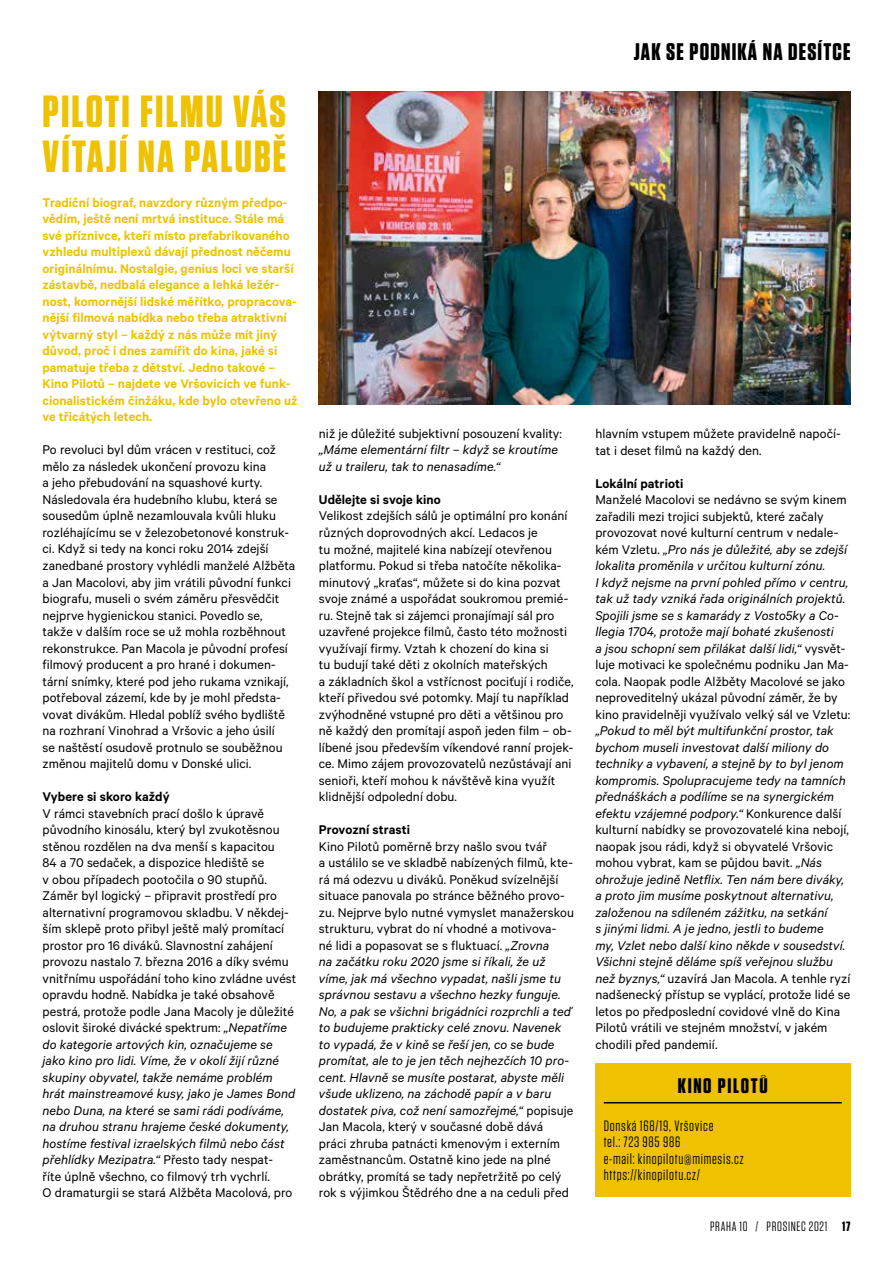
<style>
.page{position:relative;width:893px;height:1263px;background:#fff}
.page>*{position:absolute;margin:0;border:0;box-sizing:border-box;transform-origin:0 0}
.t1{font:700 45px/45px "Tungsten";letter-spacing:.05em;color:#eec200}
.t2{font:700 24px "Tungsten";letter-spacing:.05em;color:#000}
.t3{font:700 21px "Tungsten";letter-spacing:.085em;color:#000}
.t4{font:15px/16.5px "Tungsten";letter-spacing:.05em;color:#000}
.t5{font:14.25px/16.5px "Calibre";letter-spacing:.005em;color:#000}
.t6{font:italic 14.25px/16.5px "Calibre";letter-spacing:.005em;color:#000}
.t7{font:600 14.25px/16.5px "Calibre";letter-spacing:.005em;color:#eec200}
.t8{font:600 14.25px "Calibre";letter-spacing:.005em;color:#000}
.t9{font:13.5px "Tungsten";letter-spacing:.05em;color:#000}
.s1{font-style:italic}
.s2{font-style:normal}
.s3{font-weight:700}
</style>
<div class="page">
<div style="left:595px;top:1063px;width:255px;height:134px;background:#eec200"></div>
<hr style="left:604px;top:1102px;width:238px;height:1px;background:#000">
<img style="left:319px;top:91px;width:531px;height:314px">
<h1 class="t1" style="left:43px;top:91px;width:245px">PILOTI FILMU VÁS<br>VÍTAJÍ NA PALUBĚ</h1>
<p class="t7" style="left:43px;top:194px;width:257px">Tradiční biograf, navzdory různým předpo&shy;vědím, ještě není mrtvá instituce. Stále má své příznivce, kteří místo prefabrikovaného vzhledu multiplexů dávají přednost něčemu originálnímu. Nostalgie, genius loci ve starší zástavbě, nedbalá elegance a lehká ležér&shy;nost, komornější lidské měřítko, propracova&shy;nější filmová nabídka nebo třeba atraktivní výtvarný styl – každý z nás může mít jiný důvod, proč i dnes zamířit do kina, jaké si pamatuje třeba z dětství. Jedno takové – Kino Pilotů – najdete ve Vršovicích ve funk&shy;cionalistickém činžáku, kde bylo otevřeno už ve třicátých letech.</p>
<p class="t5" style="left:43px;top:441px;width:254px">Po revoluci byl dům vrácen v restituci, což mělo za následek ukončení provozu kina<br>a jeho přebudování na squashové kurty.<br>Následovala éra hudebního klubu, která se sousedům úplně nezamlouvala kvůli hluku rozléhajícímu se v železobetonové konstruk&shy;ci. Když si tedy na konci roku 2014 zdejší zanedbané prostory vyhlédli manželé Alžběta a Jan Macolovi, aby jim vrátili původní funkci biografu, museli o svém záměru přesvědčit nejprve hygienickou stanici. Povedlo se, takže v dalším roce se už mohla rozběhnout rekonstrukce. Pan Macola je původní profesí filmový producent a pro hrané i dokumen&shy;tární snímky, které pod jeho rukama vznikají, potřeboval zázemí, kde by je mohl předsta&shy;vovat divákům. Hledal poblíž svého bydliště na rozhraní Vinohrad a Vršovic a jeho úsilí<br>se naštěstí osudově protnulo se souběžnou změnou majitelů domu v Donské ulici.</p>
<p class="t8" style="left:43px;top:788px;width:129px">Vybere si skoro každý</p>
<p class="t5" style="left:43px;top:804px;width:255px">V rámci stavebních prací došlo k úpravě původního kinosálu, který byl zvukotěsnou stěnou rozdělen na dva menší s kapacitou<br>84 a 70 sedaček, a dispozice hlediště se<br>v obou případech pootočila o 90 stupňů.<br>Záměr byl logický – připravit prostředí pro alternativní programovou skladbu. V někdej&shy;ším sklepě proto přibyl ještě malý promítací prostor pro 16 diváků. Slavnostní zahájení provozu nastalo 7. března 2016 a díky svému vnitřnímu uspořádání toho kino zvládne uvést opravdu hodně. Nabídka je také obsahově pestrá, protože podle Jana Macoly je důležité oslovit široké divácké spektrum: <span class="s1">„Nepatříme do kategorie artových kin, označujeme se jako kino pro lidi. Víme, že v okolí žijí různé skupiny obyvatel, takže nemáme problém hrát mainstreamové kusy, jako je James Bond nebo Duna, na které se sami rádi podíváme, na druhou stranu hrajeme české dokumenty, hostíme festival izraelských filmů nebo část přehlídky Mezipatra.“</span> Přesto tady nespat-<br>říte úplně všechno, co filmový trh vychrlí.<br>O dramaturgii se stará Alžběta Macolová, pro</p>
<p class="t5" style="left:319px;top:425px;width:244px">niž je důležité subjektivní posouzení kvality:</p>
<p class="t6" style="left:319px;top:441px;width:241px">„Máme elementární filtr – když se kroutíme už u traileru, tak to nenasadíme.“</p>
<p class="t8" style="left:319px;top:491px;width:123px">Udělejte si svoje kino</p>
<p class="t5" style="left:319px;top:507px;width:256px">Velikost zdejších sálů je optimální pro konání různých doprovodných akcí. Ledacos je<br>tu možné, majitelé kina nabízejí otevřenou platformu. Pokud si třeba natočíte několika&shy;minutový „kraťas“, můžete si do kina pozvat svoje známé a uspořádat soukromou premié&shy;ru. Stejně tak si zájemci pronajímají sál pro uzavřené projekce filmů, často této možnosti využívají firmy. Vztah k chození do kina si<br>tu budují také děti z okolních mateřských<br>a základních škol a vstřícnost pociťují i rodiče, kteří přivedou své potomky. Mají tu například zvýhodněné vstupné pro děti a většinou pro ně každý den promítají aspoň jeden film – ob&shy;líbené jsou především víkendové ranní projek&shy;ce. Mimo zájem provozovatelů nezůstávají ani senioři, kteří mohou k návštěvě kina využít klidnější odpolední dobu.</p>
<p class="t8" style="left:319px;top:821px;width:93px">Provozní strasti</p>
<p class="t5" style="left:319px;top:837px;width:257px">Kino Pilotů poměrně brzy našlo svou tvář<br>a ustálilo se ve skladbě nabízených filmů, kte&shy;rá má odezvu u diváků. Poněkud svízelnější situace panovala po stránce běžného provo&shy;zu. Nejprve bylo nutné vymyslet manažerskou strukturu, vybrat do ní vhodné a motivova-<br>né lidi a popasovat se s fluktuací. <span class="s1">„Zrovna<br>na začátku roku 2020 jsme si říkali, že už víme, jak má všechno vypadat, našli jsme tu správnou sestavu a všechno hezky funguje.<br>No, a pak se všichni brigádníci rozprchli a teď to budujeme prakticky celé znovu. Navenek to vypadá, že v kině se řeší jen, co se bude promítat, ale to je jen těch nejhezčích 10 pro‑ cent. Hlavně se musíte postarat, abyste měli všude uklizeno, na záchodě papír a v baru dostatek piva, což není samozřejmé,“</span> popisuje Jan Macola, který v současné době dává práci zhruba patnácti kmenovým i externím zaměstnancům. Ostatně kino jede na plné obrátky, promítá se tady nepřetržitě po celý rok s výjimkou Štědrého dne a na ceduli před</p>
<h2 class="t2" style="left:634px;top:38px;width:218px">JAK SE PODNIKÁ NA DESÍTCE</h2>
<p class="t5" style="left:595px;top:425px;width:247px">hlavním vstupem můžete pravidelně napočí&shy;tat i deset filmů na každý den.</p>
<p class="t8" style="left:595px;top:475px;width:90px">Lokální patrioti</p>
<p class="t5" style="left:595px;top:491px;width:257px">Manželé Macolovi se nedávno se svým kinem zařadili mezi trojici subjektů, které začaly provozovat nové kulturní centrum v nedale&shy;kém Vzletu. <span class="s1">„Pro nás je důležité, aby se zdejší lokalita proměnila v určitou kulturní zónu.<br>I když nejsme na první pohled přímo v centru, tak už tady vzniká řada originálních projektů.<br>Spojili jsme se s kamarády z Vosto5ky a Co‑ llegia 1704, protože mají bohaté zkušenosti<br>a jsou schopní sem přilákat další lidi,“</span> vysvět&shy;luje motivaci ke společnému podniku Jan Ma&shy;cola. Naopak podle Alžběty Macolové se jako neproveditelný ukázal původní záměr, že by kino pravidelněji využívalo velký sál ve Vzletu:</p>
<p class="t6" style="left:595px;top:722px;width:257px">„Pokud to měl být multifunkční prostor, tak bychom museli investovat další miliony do techniky a vybavení, a stejně by to byl jenom kompromis. Spolupracujeme tedy na tamních přednáškách a podílíme se na synergickém efektu vzájemné podpory.“ <span class="s2">Konkurence další kulturní nabídky se provozovatelé kina nebojí, naopak jsou rádi, když si obyvatelé Vršovic mohou vybrat, kam se půjdou bavit.</span> „Nás ohrožuje jedině Netflix. Ten nám bere diváky, a proto jim musíme poskytnout alternativu, založenou na sdíleném zážitku, na setkání<br>s jinými lidmi. A je jedno, jestli to budeme<br>my, Vzlet nebo další kino někde v sousedství.<br>Všichni stejně děláme spíš veřejnou službu než byznys,“ <span class="s2">uzavírá Jan Macola. A tenhle ryzí nadšenecký přístup se vyplácí, protože lidé se letos po předposlední covidové vlně do Kina Pilotů vrátili ve stejném množství, v jakém chodili před pandemií.</span></p>
<h3 class="t3" style="left:678px;top:1075px;width:92px">KINO PILOTŮ</h3>
<p class="t4" style="left:604px;top:1117px;width:141px">Donská 168/19, Vršovice<br>tel.: 723 985 986<br>e‑mail: kinopilotu@mimesis.cz https://kinopilotu.cz/</p>
<p class="t9" style="left:710px;top:1219px;width:142px">PRAHA 10 / PROSINEC 2021 <span class="s3">17</span></p>
</div>
